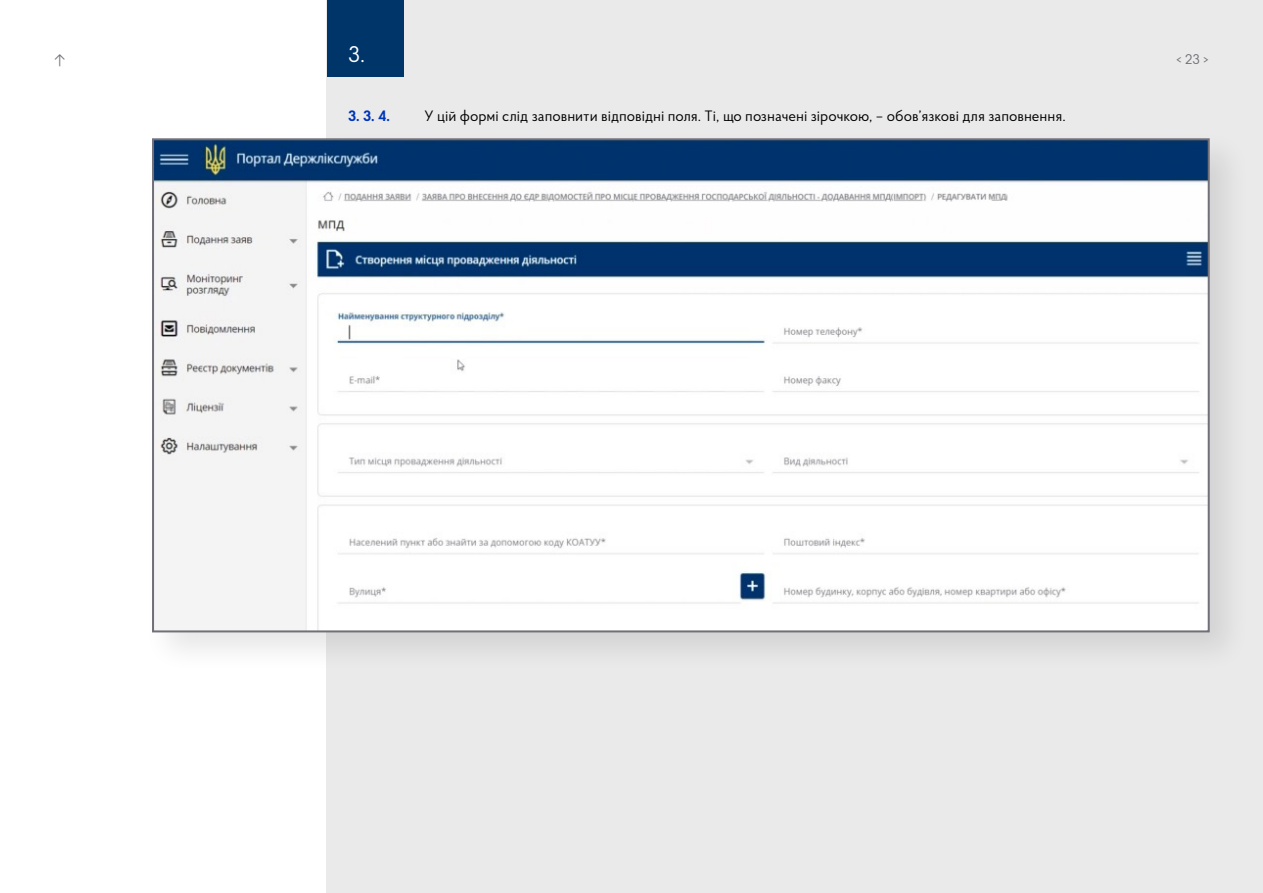
<style>
.page{position:relative;width:1263px;height:893px;background:#fff}
.page>*{position:absolute;margin:0;border:0;box-sizing:border-box;transform-origin:0 0}
.t1{font:22.65px "Proba Pro";color:#fff}
.t2{font:15px "Proba Pro";color:#000}
.t3{font:700 15px "Proba Pro";color:#0035b7}
.t4{font:13.95px "Proba Pro";color:#717078}
</style>
<div class="page">
<div style="left:327px;top:0;width:936px;height:893px;background:#eaeaea"></div>
<div style="left:327px;top:0;width:77px;height:77px;background:#00356a"></div>
<div style="left:142px;top:129px;width:1110px;height:546px;background:#000;opacity:.1"></div>
<img style="left:155px;top:141px;width:1052px;height:488px">
<p class="t4" style="left:54px;top:50px;width:13px">↑</p>
<h1 class="t1" style="left:348px;top:39px;width:18px">3.</h1>
<p class="t4" style="left:1176px;top:50px;width:34px">&lt; 23 &gt;</p>
<p class="t3" style="left:348px;top:106px;width:43px">3. 3. 4.</p>
<p class="t2" style="left:425px;top:106px;width:643px">У цій формі слід заповнити відповідні поля. Ті, що позначені зірочкою, – обов’язкові для заповнення.</p>
</div>
